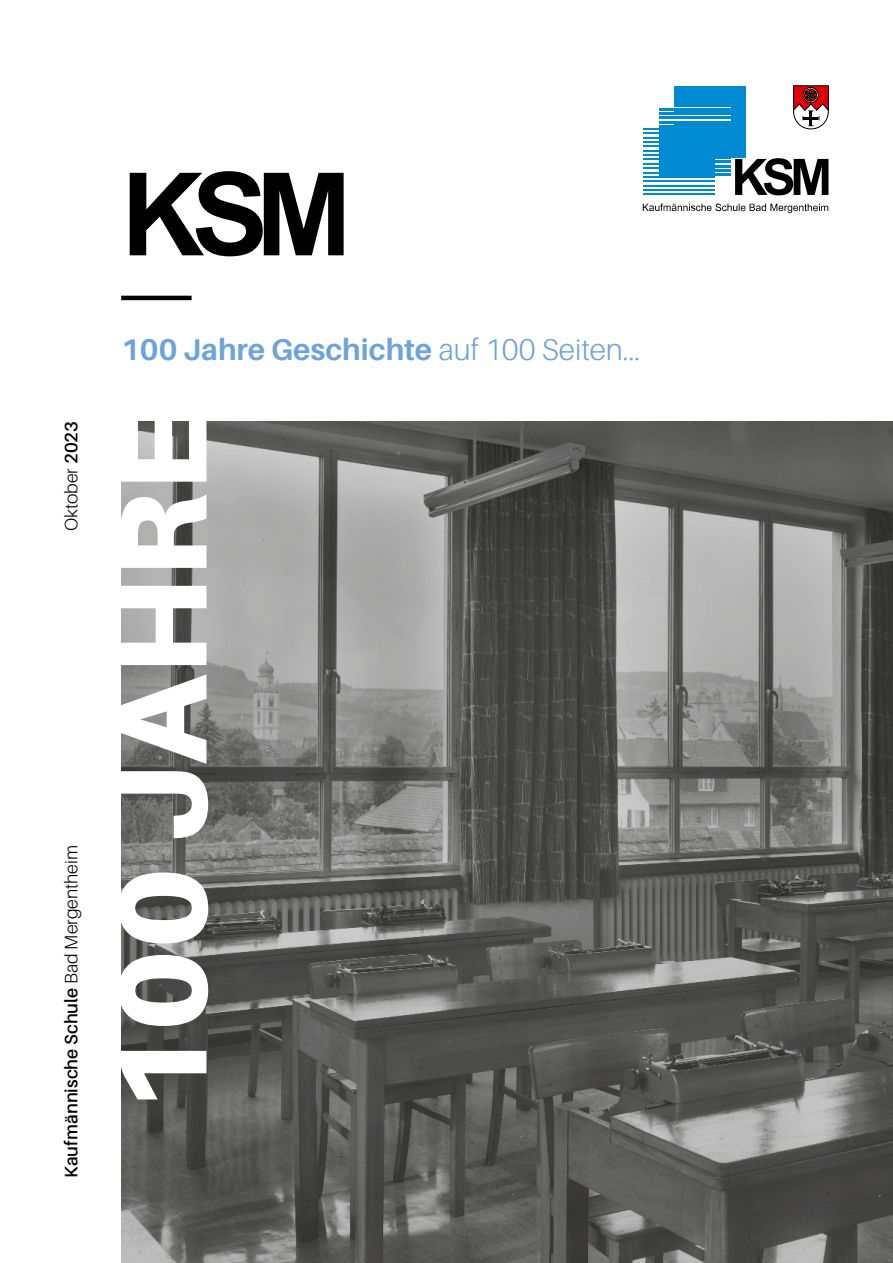
<style>
.page{position:relative;width:893px;height:1263px;background:#fff}
.page>*{position:absolute;margin:0;border:0;box-sizing:border-box;transform-origin:0 0}
.t1{font:900 124.5px "Aileron";letter-spacing:.005em;color:#fff}
.t2{font:700 30px "Aileron";color:#6da3d8}
.t3{font:600 18px "Aileron";color:#000}
.t4{font:300 18px "Aileron";color:#000}
.s1{font-weight:300}
.s2{font-weight:600}
</style>
<div class="page">
<hr style="left:121px;top:296px;width:71px;height:4px;background:#000">
<img style="left:121px;top:421px;width:772px;height:842px">
<div style="left:674px;top:86px;width:72px;height:71px;background:#008ad2"></div>
<hr style="left:659px;top:108px;width:72px;height:3px;background:#fff">
<hr style="left:659px;top:108px;width:72px;height:2px;background:#008ad2">
<hr style="left:659px;top:112px;width:72px;height:3px;background:#008ad2">
<svg style="left:659px;top:116px;width:72px;height:4px"></svg>
<hr style="left:659px;top:117px;width:72px;height:2px;background:#008ad2">
<hr style="left:659px;top:121px;width:72px;height:3px;background:#fff">
<hr style="left:659px;top:121px;width:72px;height:2px;background:#008ad2">
<hr style="left:659px;top:125px;width:72px;height:3px;background:#fff">
<hr style="left:659px;top:126px;width:72px;height:2px;background:#008ad2">
<hr style="left:659px;top:129px;width:72px;height:4px;background:#008ad2">
<hr style="left:659px;top:134px;width:72px;height:3px;background:#008ad2">
<hr style="left:659px;top:138px;width:72px;height:3px;background:#fff">
<hr style="left:659px;top:139px;width:72px;height:2px;background:#008ad2">
<hr style="left:659px;top:143px;width:72px;height:3px;background:#fff">
<hr style="left:659px;top:143px;width:72px;height:2px;background:#008ad2">
<hr style="left:659px;top:147px;width:72px;height:3px;background:#008ad2">
<hr style="left:659px;top:151px;width:72px;height:4px;background:#008ad2">
<hr style="left:659px;top:156px;width:72px;height:2px;background:#008ad2">
<hr style="left:659px;top:161px;width:72px;height:2px;background:#008ad2">
<svg style="left:659px;top:164px;width:72px;height:4px"></svg>
<hr style="left:659px;top:165px;width:72px;height:2px;background:#008ad2">
<hr style="left:659px;top:169px;width:72px;height:2px;background:#008ad2">
<hr style="left:659px;top:174px;width:72px;height:2px;background:#008ad2">
<hr style="left:643px;top:128px;width:88px;height:1px;background:#008ad2">
<hr style="left:643px;top:133px;width:88px;height:1px;background:#008ad2">
<hr style="left:643px;top:137px;width:88px;height:1px;background:#008ad2">
<hr style="left:643px;top:141px;width:88px;height:2px;background:#008ad2">
<hr style="left:643px;top:146px;width:88px;height:1px;background:#008ad2">
<hr style="left:643px;top:150px;width:88px;height:1px;background:#008ad2">
<hr style="left:643px;top:155px;width:88px;height:1px;background:#008ad2">
<hr style="left:643px;top:159px;width:71px;height:1px;background:#008ad2">
<hr style="left:643px;top:163px;width:71px;height:1px;background:#008ad2">
<hr style="left:643px;top:168px;width:71px;height:1px;background:#008ad2">
<hr style="left:643px;top:172px;width:71px;height:1px;background:#008ad2">
<hr style="left:643px;top:176px;width:71px;height:2px;background:#008ad2">
<hr style="left:643px;top:181px;width:71px;height:1px;background:#008ad2">
<hr style="left:643px;top:185px;width:71px;height:1px;background:#008ad2">
<hr style="left:643px;top:189px;width:71px;height:2px;background:#008ad2">
<hr style="left:643px;top:194px;width:71px;height:1px;background:#008ad2">
<svg style="left:735px;top:158px;width:93px;height:37px"></svg>
<svg style="left:643px;top:203px;width:185px;height:10px"></svg>
<svg style="left:793px;top:85px;width:36px;height:45px"></svg>
<svg style="left:130px;top:171px;width:214px;height:85px"></svg>
<h2 class="t2" style="left:121px;top:333px;width:521px">100 Jahre Geschichte <span class="s1">auf 100 Seiten...</span></h2>
<p class="t4" style="left:62px;top:531px;width:112px;rotate:-90deg">Oktober <span class="s2">2023</span></p>
<h1 class="t1" style="left:90px;top:1114px;width:704px;rotate:-90deg">100 JAHRE</h1>
<p class="t3" style="left:61px;top:1178px;width:334px;rotate:-90deg">Kaufmännische Schule <span class="s1">Bad Mergentheim</span></p>
</div>
